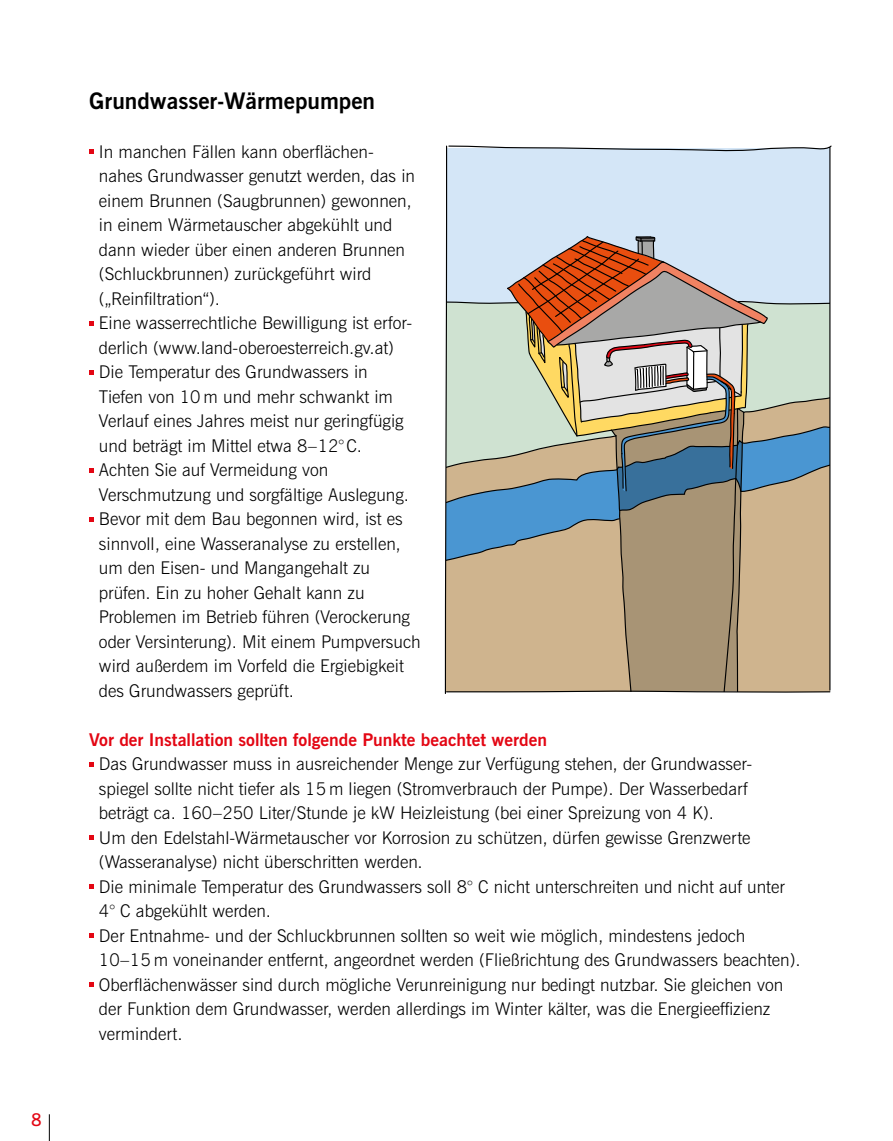
<style>
.page{position:relative;width:893px;height:1141px;background:#fff}
.page>*{position:absolute;margin:0;border:0;box-sizing:border-box;transform-origin:0 0}
.t1{font:700 22.75px "News Gothic BT";color:#000}
.t2{font:300 17.5px/24.5px "News Gothic BT";color:#000}
.t3{font:700 17.5px "News Gothic BT";color:#e30613}
.t4{font:600 17.5px "News Gothic BT";color:#e30613}
</style>
<div class="page">
<svg style="left:49px;top:1114px;width:1px;height:27px"></svg>
<svg style="left:89px;top:150px;width:5px;height:4px"></svg>
<svg style="left:89px;top:321px;width:5px;height:5px"></svg>
<svg style="left:89px;top:370px;width:5px;height:5px"></svg>
<svg style="left:89px;top:468px;width:5px;height:5px"></svg>
<svg style="left:89px;top:517px;width:5px;height:5px"></svg>
<svg style="left:444px;top:145px;width:388px;height:549px;background:#b9b5aa"></svg>
<svg style="left:89px;top:762px;width:5px;height:5px"></svg>
<svg style="left:89px;top:836px;width:5px;height:4px"></svg>
<svg style="left:89px;top:885px;width:5px;height:4px"></svg>
<svg style="left:89px;top:934px;width:5px;height:4px"></svg>
<svg style="left:89px;top:983px;width:5px;height:4px"></svg>
<p class="t4" style="left:31px;top:1110px;width:12px">8</p>
<h1 class="t1" style="left:89px;top:87px;width:287px">Grundwasser-Wärmepumpen</h1>
<p class="t2" style="left:99px;top:139px;width:323px">In manchen Fällen kann oberflächen-<br>nahes Grundwasser genutzt werden, das in einem Brunnen (Saugbrunnen) gewonnen, in einem Wärmetauscher abgekühlt und dann wieder über einen anderen Brunnen (Schluckbrunnen) zurückgeführt wird („Reinfiltration“).<br>Eine wasserrechtliche Bewilligung ist erfor&shy;derlich (www.land-oberoesterreich.gv.at)<br>Die Temperatur des Grundwassers in<br>Tiefen von 10 m und mehr schwankt im Verlauf eines Jahres meist nur geringfügig und beträgt im Mittel etwa 8–12°C.<br>Achten Sie auf Vermeidung von Verschmutzung und sorgfältige Auslegung.<br>Bevor mit dem Bau begonnen wird, ist es sinnvoll, eine Wasseranalyse zu erstellen, um den Eisen- und Mangangehalt zu prüfen. Ein zu hoher Gehalt kann zu Problemen im Betrieb führen (Verockerung oder Versinterung). Mit einem Pumpversuch wird außerdem im Vorfeld die Ergiebigkeit des Grundwassers geprüft.</p>
<p class="t3" style="left:89px;top:729px;width:459px">Vor der Installation sollten folgende Punkte beachtet werden</p>
<p class="t2" style="left:99px;top:751px;width:703px">Das Grundwasser muss in ausreichender Menge zur Verfügung stehen, der Grundwasser&shy;spiegel sollte nicht tiefer als 15 m liegen (Stromverbrauch der Pumpe). Der Wasserbedarf beträgt ca. 160–250 Liter/Stunde je kW Heizleistung (bei einer Spreizung von 4 K).<br>Um den Edelstahl-Wärmetauscher vor Korrosion zu schützen, dürfen gewisse Grenzwerte (Wasseranalyse) nicht überschritten werden.<br>Die minimale Temperatur des Grundwassers soll 8° C nicht unterschreiten und nicht auf unter 4° C abgekühlt werden.<br>Der Entnahme- und der Schluckbrunnen sollten so weit wie möglich, mindestens jedoch 10–15 m voneinander entfernt, angeordnet werden (Fließrichtung des Grundwassers beachten).<br>Oberflächenwässer sind durch mögliche Verunreinigung nur bedingt nutzbar. Sie gleichen von der Funktion dem Grundwasser, werden allerdings im Winter kälter, was die Energieeffizienz vermindert.</p>
</div>
